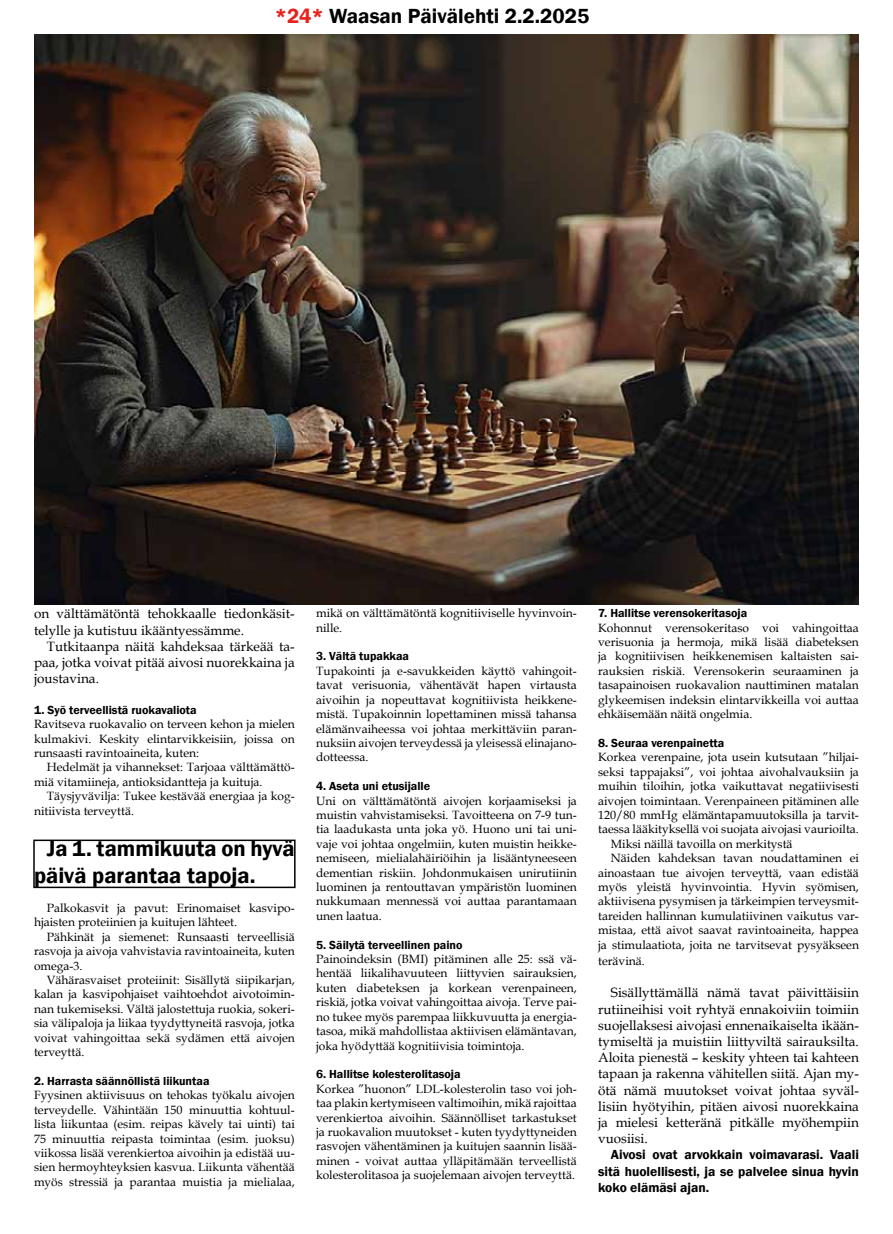
<style>
.page{position:relative;width:893px;height:1234px;background:#fff}
.page>*{position:absolute;margin:0;border:0;box-sizing:border-box;transform-origin:0 0}
.t1{font:600 22.5px/27px "Franklin Gothic";color:#000}
.t2{font:600 21px "Franklin Gothic";color:#000}
.t3{font:13.5px/16.2px "Book Antiqua";color:#000;text-align:justify}
.t4{font:600 13.5px/16.2px "Franklin Gothic";color:#000;text-align:justify}
.t5{font:12px/14.4px "Book Antiqua";color:#000;text-align:justify}
.t6{font:600 12px "Franklin Gothic";color:#000}
.s1{color:#e5231d}
</style>
<div class="page">
<div style="left:33px;top:839px;width:263px;height:48px;border:2px solid #000"></div>
<img style="left:34px;top:34px;width:825px;height:570px">
<h2 class="t2" style="left:275px;top:3px;width:316px"><span class="s1">*24*</span> Waasan Päivälehti 2.2.2025</h2>
<p class="t3" style="left:34px;top:605px;width:262px">on välttämätöntä tehokkaalle tiedonkäsit&shy;telylle ja kutistuu ikääntyessämme.</p>
<p class="t3" style="left:34px;top:637px;width:262px;text-indent:13px">Tutkitaanpa näitä kahdeksaa tärkeää ta&shy;paa, jotka voivat pitää aivosi nuorekkaina ja joustavina.</p>
<p class="t6" style="left:34px;top:702px;width:164px">1. Syö terveellistä ruokavaliota</p>
<p class="t5" style="left:34px;top:716px;width:262px">Ravitseva ruokavalio on terveen kehon ja mielen kulmakivi. Keskity elintarvikkeisiin, joissa on runsaasti ravintoaineita, kuten:</p>
<p class="t5" style="left:34px;top:759px;width:262px;text-indent:13px">Hedelmät ja vihannekset: Tarjoaa välttämättö&shy;miä vitamiineja, antioksidantteja ja kuituja.</p>
<p class="t5" style="left:34px;top:788px;width:262px;text-indent:13px">Täysjyvävilja: Tukee kestävää energiaa ja kog&shy;nitiivista terveyttä.</p>
<h1 class="t1" style="left:34px;top:835px;width:262px;text-indent:13px">Ja 1. tammikuuta on hyvä päivä parantaa tapoja.</h1>
<p class="t5" style="left:34px;top:900px;width:262px;text-indent:13px">Palkokasvit ja pavut: Erinomaiset kasvipo&shy;hjaisten proteiinien ja kuitujen lähteet.</p>
<p class="t5" style="left:34px;top:928px;width:262px;text-indent:13px">Pähkinät ja siemenet: Runsaasti terveellisiä rasvoja ja aivoja vahvistavia ravintoaineita, kuten omega-3.</p>
<p class="t5" style="left:34px;top:972px;width:262px;text-indent:13px">Vähärasvaiset proteiinit: Sisällytä siipikarjan, kalan ja kasvipohjaiset vaihtoehdot aivotoimin&shy;nan tukemiseksi. Vältä jalostettuja ruokia, sokeri&shy;sia välipaloja ja liikaa tyydyttyneitä rasvoja, jotka voivat vahingoittaa sekä sydämen että aivojen terveyttä.</p>
<p class="t6" style="left:34px;top:1073px;width:177px">2. Harrasta säännöllistä liikuntaa</p>
<p class="t5" style="left:34px;top:1087px;width:262px">Fyysinen aktiivisuus on tehokas työkalu aivojen terveydelle. Vähintään 150 minuuttia kohtuul&shy;lista liikuntaa (esim. reipas kävely tai uinti) tai 75 minuuttia reipasta toimintaa (esim. juoksu) viikossa lisää verenkiertoa aivoihin ja edistää uu&shy;sien hermoyhteyksien kasvua. Liikunta vähentää myös stressiä ja parantaa muistia ja mielialaa,</p>
<p class="t5" style="left:316px;top:605px;width:262px">mikä on välttämätöntä kognitiiviselle hyvinvoin&shy;nille.</p>
<p class="t6" style="left:316px;top:649px;width:94px">3. Vältä tupakkaa</p>
<p class="t5" style="left:316px;top:663px;width:262px">Tupakointi ja e-savukkeiden käyttö vahingoit&shy;tavat verisuonia, vähentävät hapen virtausta aivoihin ja nopeuttavat kognitiivista heikkene&shy;mistä. Tupakoinnin lopettaminen missä tahansa elämänvaiheessa voi johtaa merkittäviin paran&shy;nuksiin aivojen terveydessä ja yleisessä elinajano&shy;dotteessa.</p>
<p class="t6" style="left:316px;top:778px;width:116px">4. Aseta uni etusijalle</p>
<p class="t5" style="left:316px;top:792px;width:262px">Uni on välttämätöntä aivojen korjaamiseksi ja muistin vahvistamiseksi. Tavoitteena on 7-9 tun&shy;tia laadukasta unta joka yö. Huono uni tai uni&shy;vaje voi johtaa ongelmiin, kuten muistin heikke&shy;nemiseen, mielialahäiriöihin ja lisääntyneeseen dementian riskiin. Johdonmukaisen unirutiinin luominen ja rentouttavan ympäristön luominen nukkumaan mennessä voi auttaa parantamaan unen laatua.</p>
<p class="t6" style="left:316px;top:937px;width:148px">5. Säilytä terveellinen paino</p>
<p class="t5" style="left:316px;top:951px;width:262px">Painoindeksin (BMI) pitäminen alle 25: ssä vä&shy;hentää liikalihavuuteen liittyvien sairauksien, kuten diabeteksen ja korkean verenpaineen, riskiä, jotka voivat vahingoittaa aivoja. Terve pai&shy;no tukee myös parempaa liikkuvuutta ja energia&shy;tasoa, mikä mahdollistaa aktiivisen elämäntavan, joka hyödyttää kognitiivisia toimintoja.</p>
<p class="t6" style="left:316px;top:1066px;width:146px">6. Hallitse kolesterolitasoja</p>
<p class="t5" style="left:316px;top:1080px;width:262px">Korkea ”huonon” LDL-kolesterolin taso voi joh&shy;taa plakin kertymiseen valtimoihin, mikä rajoittaa verenkiertoa aivoihin. Säännölliset tarkastukset ja ruokavalion muutokset - kuten tyydyttyneiden rasvojen vähentäminen ja kuitujen saannin lisää&shy;minen - voivat auttaa ylläpitämään terveellistä kolesterolitasoa ja suojelemaan aivojen terveyttä.</p>
<p class="t6" style="left:598px;top:605px;width:151px">7. Hallitse verensokeritasoja</p>
<p class="t5" style="left:598px;top:620px;width:262px">Kohonnut verensokeritaso voi vahingoittaa verisuonia ja hermoja, mikä lisää diabeteksen ja kognitiivisen heikkenemisen kaltaisten sai&shy;rauksien riskiä. Verensokerin seuraaminen ja tasapainoisen ruokavalion nauttiminen matalan glykeemisen indeksin elintarvikkeilla voi auttaa ehkäisemään näitä ongelmia.</p>
<p class="t6" style="left:598px;top:735px;width:128px">8. Seuraa verenpainetta</p>
<p class="t5" style="left:598px;top:749px;width:262px">Korkea verenpaine, jota usein kutsutaan ”hiljai-</p>
<p class="t5" style="left:598px;top:764px;width:262px">seksi tappajaksi”, voi johtaa aivohalvauksiin ja</p>
<p class="t5" style="left:598px;top:778px;width:262px">muihin tiloihin, jotka vaikuttavat negatiivisesti</p>
<p class="t5" style="left:598px;top:792px;width:262px">aivojen toimintaan. Verenpaineen pitäminen alle</p>
<p class="t5" style="left:598px;top:807px;width:262px">120/80 mmHg elämäntapamuutoksilla ja tarvit-</p>
<p class="t5" style="left:598px;top:821px;width:262px">taessa lääkityksellä voi suojata aivojasi vaurioilta.</p>
<p class="t5" style="left:611px;top:836px;width:183px">Miksi näillä tavoilla on merkitystä</p>
<p class="t5" style="left:611px;top:850px;width:250px">Näiden kahdeksan tavan noudattaminen ei</p>
<p class="t5" style="left:598px;top:864px;width:262px">ainoastaan tue aivojen terveyttä, vaan edistää</p>
<p class="t5" style="left:598px;top:879px;width:262px">myös yleistä hyvinvointia. Hyvin syömisen,</p>
<p class="t5" style="left:598px;top:893px;width:262px">aktiivisena pysymisen ja tärkeimpien terveysmit-</p>
<p class="t5" style="left:598px;top:908px;width:262px">tareiden hallinnan kumulatiivinen vaikutus var-</p>
<p class="t5" style="left:598px;top:922px;width:262px">mistaa, että aivot saavat ravintoaineita, happea</p>
<p class="t5" style="left:598px;top:936px;width:262px">ja stimulaatiota, joita ne tarvitsevat pysyäkseen</p>
<p class="t5" style="left:598px;top:953px;width:48px">terävinä.</p>
<p class="t3" style="left:598px;top:984px;width:262px;text-indent:13px">Sisällyttämällä nämä tavat päivittäisiin rutiineihisi voit ryhtyä ennakoiviin toimiin suojellaksesi aivojasi ennenaikaiselta ikään&shy;tymiseltä ja muistiin liittyviltä sairauksilta.<br>Aloita pienestä – keskity yhteen tai kahteen tapaan ja rakenna vähitellen siitä. Ajan my&shy;ötä nämä muutokset voivat johtaa syväl&shy;lisiin hyötyihin, pitäen aivosi nuorekkaina ja mielesi ketteränä pitkälle myöhempiin vuosiisi.</p>
<p class="t4" style="left:598px;top:1146px;width:262px;text-indent:13px">Aivosi ovat arvokkain voimavarasi. Vaali sitä huolellisesti, ja se palvelee sinua hyvin koko elämäsi ajan.</p>
</div>
